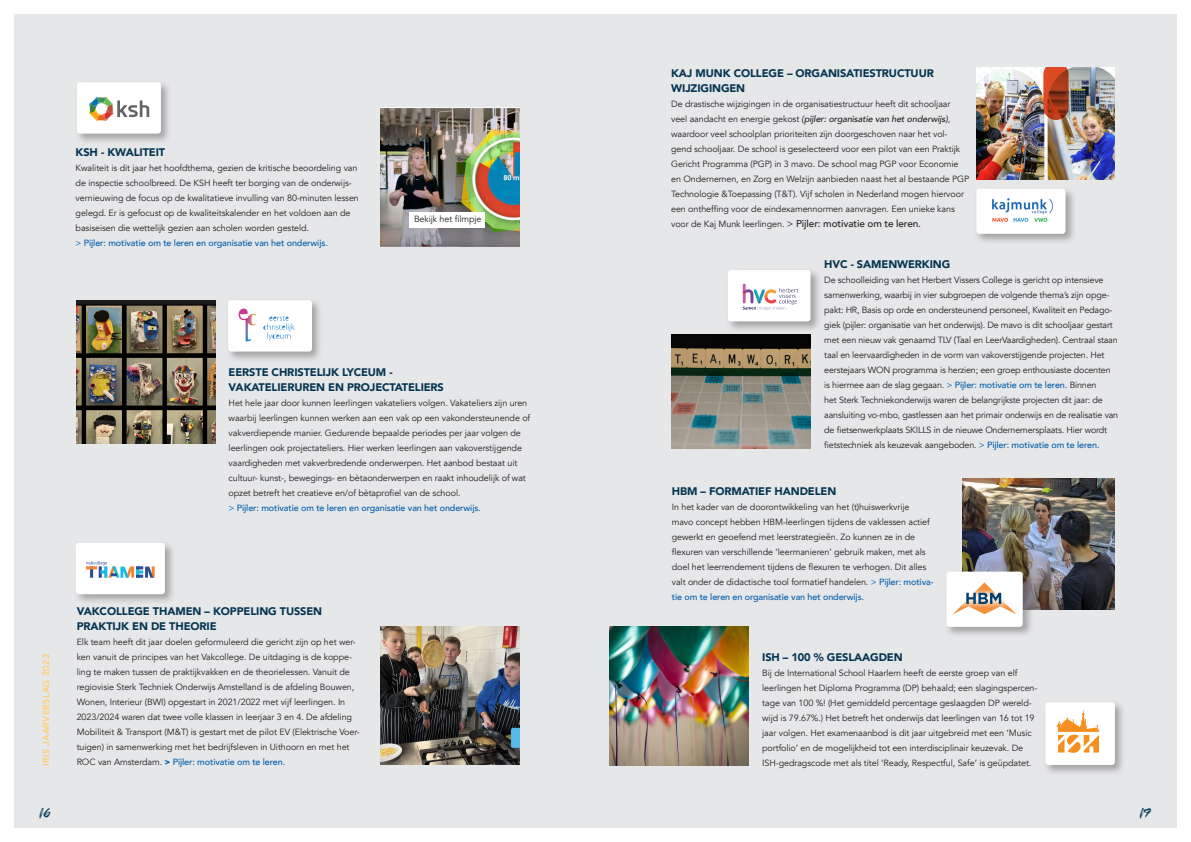
<style>
.page{position:relative;width:1191px;height:842px;background:#fff}
.page>*{position:absolute;margin:0;border:0;box-sizing:border-box;transform-origin:0 0}
.t1{font:23px "Summer Loving";color:#053550}
.t2{font:900 11px "Avenir";letter-spacing:-.01em;color:#053550}
.t3{font:500 10px "Avenir";letter-spacing:-.01em;color:#231f20}
.t4{font:9px/15px "Avenir";letter-spacing:-.01em;color:#231f20}
.t5{font:500 9px "Avenir";letter-spacing:-.01em;color:#015dab}
.t6{font:800 9px "Avenir";letter-spacing:.03em;color:#ffcd6e}
.s1{font-size:10px}
.s2{font-weight:400}
.s3{font-weight:500;font-style:italic}
.s4{font-weight:400;font-size:9px}
.s5{color:#015dab}
.s6{font-weight:500;color:#015dab}
.s7{font-weight:900;color:#015dab}
</style>
<div class="page">
<div style="left:609px;top:14px;width:567px;height:814px;background:#e6e7e9"></div>
<div style="left:14px;top:14px;width:595px;height:814px;background:#e6e7e9"></div>
<img style="left:380px;top:108px;width:139px;height:139px">
<img style="left:77px;top:300px;width:139px;height:144px">
<img style="left:380px;top:626px;width:139px;height:139px">
<img style="left:976px;top:67px;width:138px;height:112px">
<img style="left:609px;top:627px;width:139px;height:139px">
<img style="left:962px;top:479px;width:152px;height:131px">
<img style="left:671px;top:334px;width:139px;height:114px">
<div style="left:409px;top:212px;width:76px;height:15px;background:#fff"></div>
<div style="left:75px;top:80px;width:97px;height:65px;background:#231f20;opacity:.35"></div>
<div style="left:77px;top:82px;width:84px;height:52px;background:#fff;border-radius:3px"></div>
<svg style="left:89px;top:97px;width:60px;height:24px"></svg>
<div style="left:226px;top:298px;width:97px;height:65px;background:#231f20;opacity:.35"></div>
<div style="left:228px;top:300px;width:84px;height:52px;background:#fff;border-radius:3px"></div>
<svg style="left:263px;top:316px;width:32px;height:24px"></svg>
<svg style="left:239px;top:309px;width:17px;height:32px"></svg>
<div style="left:74px;top:541px;width:102px;height:64px;background:#231f20;opacity:.35"></div>
<div style="left:76px;top:543px;width:89px;height:51px;background:#fff;border-radius:3px"></div>
<svg style="left:86px;top:561px;width:69px;height:17px"></svg>
<div style="left:974px;top:186px;width:102px;height:59px;background:#231f20;opacity:.35"></div>
<div style="left:976px;top:189px;width:89px;height:45px;background:#fff;border-radius:3px"></div>
<img style="left:992px;top:198px;width:61px;height:24px">
<div style="left:725px;top:268px;width:96px;height:65px;background:#231f20;opacity:.35"></div>
<div style="left:728px;top:270px;width:82px;height:51px;background:#fff;border-radius:3px"></div>
<svg style="left:742px;top:284px;width:56px;height:26px"></svg>
<div style="left:1043px;top:700px;width:83px;height:76px;background:#231f20;opacity:.35"></div>
<div style="left:1045px;top:702px;width:69px;height:63px;background:#fff;border-radius:3px"></div>
<svg style="left:1056px;top:710px;width:43px;height:43px"></svg>
<div style="left:944px;top:569px;width:89px;height:69px;background:#231f20;opacity:.35"></div>
<div style="left:946px;top:572px;width:76px;height:55px;background:#fff;border-radius:3px"></div>
<svg style="left:953px;top:582px;width:63px;height:32px"></svg>
<p class="t2" style="left:76px;top:143px;width:91px">KSH - KWALITEIT</p>
<p class="t4" style="left:76px;top:161px;width:285px">Kwaliteit is dit jaar het hoofdthema, gezien de kritische beoordeling van de inspectie schoolbreed. De KSH heeft ter borging van de onderwijs&shy;vernieuwing de focus op de kwalitatieve invulling van 80-minuten lessen gelegd. Er is gefocust op de kwaliteitskalender en het voldoen aan de basiseisen die wettelijk gezien aan scholen worden gesteld<span class="s1">.</span></p>
<p class="t5" style="left:76px;top:235px;width:254px"><span class="s2">&gt;</span> Pijler: motivatie om te leren en organisatie van het onderwijs.</p>
<p class="t4" style="left:414px;top:212px;width:69px">Bekijk het filmpje</p>
<p class="t2" style="left:229px;top:362px;width:166px">EERSTE CHRISTELIJK LYCEUM -</p>
<p class="t2" style="left:229px;top:377px;width:217px">VAKATELIERUREN EN PROJECTATELIERS</p>
<p class="t4" style="left:229px;top:395px;width:303px">Het hele jaar door kunnen leerlingen vakateliers volgen. Vakateliers zijn uren waarbij leerlingen kunnen werken aan een vak op een vakondersteunende of vakverdiepende manier. Gedurende bepaalde periodes per jaar volgen de leerlingen ook projectateliers. Hier werken leerlingen aan vakoverstijgende vaardigheden met vakverbredende onderwerpen. Het aanbod bestaat uit cultuur- kunst-, bewegings- en bètaonderwerpen en raakt inhoudelijk of wat opzet betreft het creatieve en/of bètaprofiel van de school.</p>
<p class="t5" style="left:229px;top:500px;width:254px"><span class="s2">&gt;</span> Pijler: motivatie om te leren en organisatie van het onderwijs.</p>
<p class="t2" style="left:671px;top:63px;width:264px">KAJ MUNK COLLEGE – ORGANISATIESTRUCTUUR</p>
<p class="t2" style="left:671px;top:78px;width:76px">WIJZIGINGEN</p>
<p class="t4" style="left:671px;top:96px;width:300px">De drastische wijzigingen in de organisatiestructuur heeft dit schooljaar<br>veel aandacht en energie gekost <span class="s3">(pijler: organisatie van het onderwijs)</span>, waardoor veel schoolplan prioriteiten zijn doorgeschoven naar het vol&shy;gend schooljaar. De school is geselecteerd voor een pilot van een Praktijk Gericht Programma (PGP) in 3 mavo. De school mag PGP voor Economie en Ondernemen, en Zorg en Welzijn aanbieden naast het al bestaande PGP Technologie &amp;Toepassing (T&amp;T). Vijf scholen in Nederland mogen hiervoor een ontheffing voor de eindexamennormen aanvragen. Een unieke kans</p>
<p class="t3" style="left:671px;top:215px;width:251px"><span class="s4">voor de Kaj Munk leerlingen.</span> <span class="s2">&gt;</span> Pijler: motivatie om te leren.</p>
<p class="t2" style="left:824px;top:255px;width:128px">HVC - SAMENWERKING</p>
<p class="t4" style="left:824px;top:273px;width:295px">De schoolleiding van het Herbert Vissers College is gericht op intensieve samenwerking, waarbij in vier subgroepen de volgende thema’s zijn opge&shy;pakt: HR, Basis op orde en ondersteunend personeel, Kwaliteit en Pedago&shy;giek (pijler: organisatie van het onderwijs). De mavo is dit schooljaar gestart met een nieuw vak genaamd TLV (Taal en LeerVaardigheden). Centraal staan taal en leervaardigheden in de vorm van vakoverstijgende projecten. Het eerstejaars WON programma is herzien; een groep enthousiaste docenten is hiermee aan de slag gegaan. <span class="s5">&gt;</span> <span class="s6">Pijler: motivatie om te leren.</span> Binnen<br>het Sterk Techniekonderwijs waren de belangrijkste projecten dit jaar: de aansluiting vo-mbo, gastlessen aan het primair onderwijs en de realisatie van de fietsenwerkplaats SKILLS in de nieuwe Ondernemersplaats. Hier wordt fietstechniek als keuzevak aangeboden. <span class="s5">&gt;</span> <span class="s6">Pijler: motivatie om te leren.</span></p>
<p class="t2" style="left:672px;top:482px;width:166px">HBM – FORMATIEF HANDELEN</p>
<p class="t4" style="left:672px;top:500px;width:263px">In het kader van de doorontwikkeling van het (t)huiswerkvrije mavo concept hebben HBM-leerlingen tijdens de vaklessen actief gewerkt en geoefend met leerstrategieën. Zo kunnen ze in de flexuren van verschillende ‘leermanieren’ gebruik maken, met als doel het leerrendement tijdens de flexuren te verhogen. Dit alles valt onder de didactische tool formatief handelen. <span class="s5">&gt;</span> <span class="s6">Pijler: motiva&shy;tie om te leren en organisatie van het onderwijs.</span></p>
<p class="t2" style="left:77px;top:602px;width:247px">VAKCOLLEGE THAMEN – KOPPELING TUSSEN</p>
<p class="t2" style="left:77px;top:617px;width:141px">PRAKTIJK EN DE THEORIE</p>
<p class="t4" style="left:77px;top:634px;width:285px">Elk team heeft dit jaar doelen geformuleerd die gericht zijn op het wer&shy;ken vanuit de principes van het Vakcollege. De uitdaging is de koppe&shy;ling te maken tussen de praktijkvakken en de theorielessen. Vanuit de regiovisie Sterk Techniek Onderwijs Amstelland is de afdeling Bouwen, Wonen, Interieur (BWI) opgestart in 2021/2022 met vijf leerlingen. In 2023/2024 waren dat twee volle klassen in leerjaar 3 en 4. De afdeling Mobiliteit &amp; Transport (M&amp;T) is gestart met de pilot EV (Elektrische Voer&shy;tuigen) in samenwerking met het bedrijfsleven in Uithoorn en met het ROC van Amsterdam. <span class="s7">&gt;</span> <span class="s6">Pijler: motivatie om te leren.</span></p>
<p class="t6" style="left:39px;top:766px;width:113px;rotate:-90deg">IRIS JAARVERSLAG 2023</p>
<p class="t2" style="left:762px;top:648px;width:142px">ISH – 100 % GESLAAGDEN</p>
<p class="t4" style="left:762px;top:666px;width:277px">Bij de International School Haarlem heeft de eerste groep van elf leerlingen het Diploma Programma (DP) behaald; een slagingspercen&shy;tage van 100 %! (Het gemiddeld percentage geslaagden DP wereld&shy;wijd is 79.67%.) Het betreft het onderwijs dat leerlingen van 16 tot 19 jaar volgen. Het examenaanbod is dit jaar uitgebreid met een ‘Music portfolio’ en de mogelijkheid tot een interdisciplinair keuzevak. De ISH-gedragscode met als titel ‘Ready, Respectful, Safe’ is geüpdatet.</p>
<p class="t1" style="left:40px;top:798px;width:12px">16</p>
<p class="t1" style="left:1140px;top:798px;width:12px">17</p>
</div>
